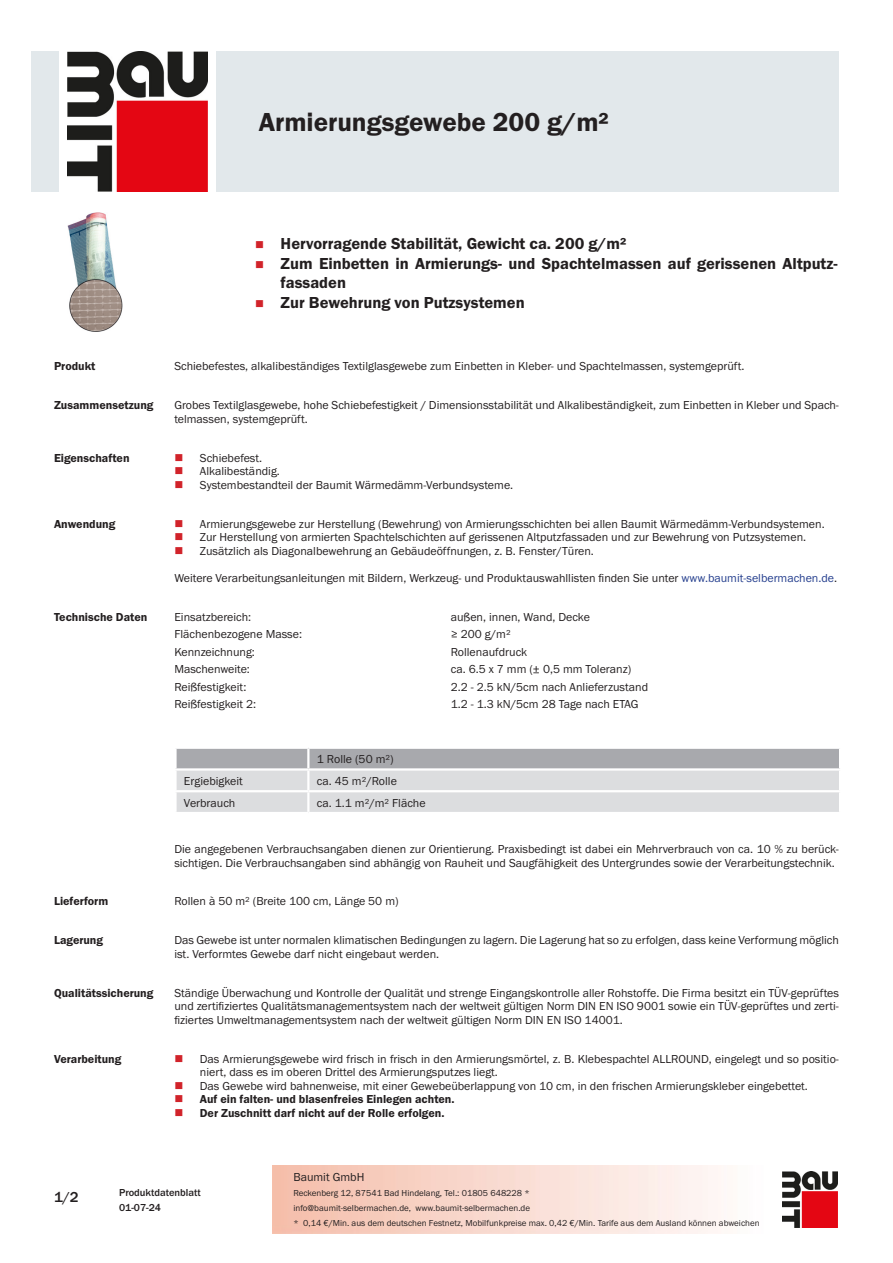
<style>
.page{position:relative;width:893px;height:1263px;background:#fff}
.page>*{position:absolute;margin:0;border:0;box-sizing:border-box;transform-origin:0 0}
.PDS_Produktname{font:27px "BM Franklin Gothic URW Dem";color:#231f20}
.t1{font:16.5px/19.5px "BM Franklin Gothic URW Dem";color:#231f20}
.t2{font:500 15px "BM Franklin Gothic URW";color:#231f20}
.PDS_Standard{font:12px/13.5px "BM Franklin Gothic URW Boo";color:#231f20}
.PDS_Standard_linksbü{font:12px "BM Franklin Gothic URW Boo";color:#231f20}
.PDS_Header{font:12px "BM Franklin Gothic URW Dem";color:#231f20}
.t3{font:500 10.5px/15px "BM Franklin Gothic URW";color:#231f20}
.t4{font:9px/15px "BM Franklin Gothic URW Boo";color:#231f20}
.s1{color:#253f8e}
</style>
<div class="page">
<img style="left:782px;top:1171px;width:56px;height:56px">
<div style="left:32px;top:51px;width:27px;height:140px;background:#e2e8eb"></div>
<img style="left:68px;top:51px;width:139px;height:140px">
<div style="left:216px;top:51px;width:623px;height:140px;background:#e2e8eb"></div>
<img style="left:68px;top:213px;width:55px;height:119px">
<svg style="left:175px;top:748px;width:665px;height:64px;background:#cdced1"></svg>
<hr style="left:174px;top:790px;width:134px;height:2px;background:#fff">
<hr style="left:174px;top:792px;width:3px;height:20px;background:#fff">
<hr style="left:308px;top:790px;width:533px;height:2px;background:#fff">
<hr style="left:307px;top:792px;width:2px;height:20px;background:#fff">
<hr style="left:839px;top:792px;width:2px;height:20px;background:#fff">
<p class="PDS_Produktname" style="left:259px;top:106px;width:352px">Armierungsgewebe 200 g/m²</p>
<p class="t1" style="left:281px;top:234px;width:347px">Hervorragende Stabilität, Gewicht ca. 200 g/m²</p>
<p class="t1" style="left:281px;top:254px;width:559px">Zum Einbetten in Armierungs- und Spachtelmassen auf gerissenen Altputz&shy;fassaden</p>
<p class="t1" style="left:281px;top:293px;width:246px">Zur Bewehrung von Putzsystemen</p>
<p class="PDS_Header" style="left:54px;top:359px;width:43px">Produkt</p>
<p class="PDS_Standard" style="left:174px;top:360px;width:572px">Schiebefestes, alkalibeständiges Textilglasgewebe zum Einbetten in Kleber- und Spachtelmassen, systemgeprüft.</p>
<p class="PDS_Header" style="left:54px;top:398px;width:101px">Zusammensetzung</p>
<p class="PDS_Standard" style="left:174px;top:399px;width:666px">Grobes Textilglasgewebe, hohe Schiebefestigkeit / Dimensionsstabilität und Alkalibeständigkeit, zum Einbetten in Kleber und Spach&shy;telmassen, systemgeprüft.</p>
<p class="PDS_Header" style="left:54px;top:450px;width:77px">Eigenschaften</p>
<p class="PDS_Standard" style="left:200px;top:451px;width:64px">Schiebefest.</p>
<p class="PDS_Standard" style="left:200px;top:465px;width:82px">Alkalibeständig.</p>
<p class="PDS_Standard" style="left:200px;top:478px;width:315px">Systembestandteil der Baumit Wärmedämm-Verbundsysteme.</p>
<p class="PDS_Header" style="left:54px;top:516px;width:63px">Anwendung</p>
<p class="PDS_Standard" style="left:200px;top:517px;width:626px">Armierungsgewebe zur Herstellung (Bewehrung) von Armierungsschichten bei allen Baumit Wärmedämm-Verbundsystemen.</p>
<p class="PDS_Standard" style="left:200px;top:531px;width:608px">Zur Herstellung von armierten Spachtelschichten auf gerissenen Altputzfassaden und zur Bewehrung von Putzsystemen.</p>
<p class="PDS_Standard" style="left:200px;top:544px;width:395px">Zusätzlich als Diagonalbewehrung an Gebäudeöffnungen, z. B. Fenster/Türen.</p>
<p class="PDS_Standard" style="left:174px;top:571px;width:664px">Weitere Verarbeitungsanleitungen mit Bildern, Werkzeug- und Produktauswahllisten finden Sie unter <span class="s1">www.baumit-selbermachen.de</span>.</p>
<p class="PDS_Header" style="left:54px;top:609px;width:95px">Technische Daten</p>
<p class="PDS_Standard_linksbü" style="left:174px;top:609px;width:78px">Einsatzbereich:</p>
<p class="PDS_Standard_linksbü" style="left:451px;top:609px;width:141px">außen, innen, Wand, Decke</p>
<p class="PDS_Standard_linksbü" style="left:174px;top:627px;width:129px">Flächenbezogene Masse:</p>
<p class="PDS_Standard_linksbü" style="left:451px;top:627px;width:61px">≥ 200 g/m²</p>
<p class="PDS_Standard_linksbü" style="left:174px;top:644px;width:82px">Kennzeichnung:</p>
<p class="PDS_Standard_linksbü" style="left:451px;top:644px;width:78px">Rollenaufdruck</p>
<p class="PDS_Standard_linksbü" style="left:174px;top:662px;width:77px">Maschenweite:</p>
<p class="PDS_Standard_linksbü" style="left:451px;top:662px;width:182px">ca. 6.5 x 7 mm (± 0,5 mm Toleranz)</p>
<p class="PDS_Standard_linksbü" style="left:174px;top:679px;width:74px">Reißfestigkeit:</p>
<p class="PDS_Standard_linksbü" style="left:451px;top:679px;width:199px">2.2 - 2.5 kN/5cm nach Anlieferzustand</p>
<p class="PDS_Standard_linksbü" style="left:174px;top:697px;width:83px">Reißfestigkeit 2:</p>
<p class="PDS_Standard_linksbü" style="left:451px;top:697px;width:189px">1.2 - 1.3 kN/5cm 28 Tage nach ETAG</p>
<p class="PDS_Standard_linksbü" style="left:317px;top:752px;width:78px">1 Rolle (50 m²)</p>
<p class="PDS_Standard_linksbü" style="left:184px;top:773px;width:60px">Ergiebigkeit</p>
<p class="PDS_Standard_linksbü" style="left:317px;top:773px;width:82px">ca. 45 m²/Rolle</p>
<p class="PDS_Standard_linksbü" style="left:184px;top:795px;width:53px">Verbrauch</p>
<p class="PDS_Standard_linksbü" style="left:317px;top:795px;width:110px">ca. 1.1 m²/m² Fläche</p>
<p class="PDS_Standard" style="left:174px;top:842px;width:666px">Die angegebenen Verbrauchsangaben dienen zur Orientierung. Praxisbedingt ist dabei ein Mehrverbrauch von ca. 10 % zu berück&shy;sichtigen. Die Verbrauchsangaben sind abhängig von Rauheit und Saugfähigkeit des Untergrundes sowie der Verarbeitungstechnik.</p>
<p class="PDS_Header" style="left:54px;top:894px;width:56px">Lieferform</p>
<p class="PDS_Standard" style="left:174px;top:895px;width:226px">Rollen à 50 m² (Breite 100 cm, Länge 50 m)</p>
<p class="PDS_Header" style="left:54px;top:933px;width:51px">Lagerung</p>
<p class="PDS_Standard" style="left:174px;top:934px;width:666px">Das Gewebe ist unter normalen klimatischen Bedingungen zu lagern. Die Lagerung hat so zu erfolgen, dass keine Verformung möglich ist. Verformtes Gewebe darf nicht eingebaut werden.</p>
<p class="PDS_Header" style="left:54px;top:985px;width:101px">Qualitätssicherung</p>
<p class="PDS_Standard" style="left:174px;top:986px;width:666px;text-align:justify">Ständige Überwachung und Kontrolle der Qualität und strenge Eingangskontrolle aller Rohstoffe. Die Firma besitzt ein TÜV-geprüftes und zertifiziertes Qualitätsmanagementsystem nach der weltweit gültigen Norm DIN EN ISO 9001 sowie ein TÜV-geprüftes und zerti&shy;fiziertes Umweltmanagementsystem nach der weltweit gültigen Norm DIN EN ISO 14001.</p>
<p class="PDS_Header" style="left:54px;top:1051px;width:69px">Verarbeitung</p>
<p class="PDS_Standard" style="left:200px;top:1052px;width:641px">Das Armierungsgewebe wird frisch in frisch in den Armierungsmörtel, z. B. Klebespachtel ALLROUND, eingelegt und so positio&shy;niert, dass es im oberen Drittel des Armierungsputzes liegt.</p>
<p class="PDS_Standard" style="left:200px;top:1079px;width:609px">Das Gewebe wird bahnenweise, mit einer Gewebeüberlappung von 10 cm, in den frischen Armierungskleber eingebettet.</p>
<p class="PDS_Header" style="left:200px;top:1092px;width:256px">Auf ein falten- und blasenfreies Einlegen achten.</p>
<p class="PDS_Header" style="left:200px;top:1105px;width:246px">Der Zuschnitt darf nicht auf der Rolle erfolgen.</p>
<p class="t2" style="left:54px;top:1188px;width:26px">1/2</p>
<p class="t3" style="left:119px;top:1185px;width:83px">Produktdatenblatt<br>01-07-24</p>
<p class="PDS_Standard" style="left:293px;top:1170px;width:73px">Baumit GmbH</p>
<p class="t4" style="left:293px;top:1186px;width:468px">Reckenberg 12, 87541 Bad Hindelang, Tel.: 01805 648228 *<br>info@baumit-selbermachen.de, www.baumit-selbermachen.de<br>* 0,14 €/Min. aus dem deutschen Festnetz, Mobilfunkpreise max. 0,42 €/Min. Tarife aus dem Ausland können abweichen</p>
</div>
